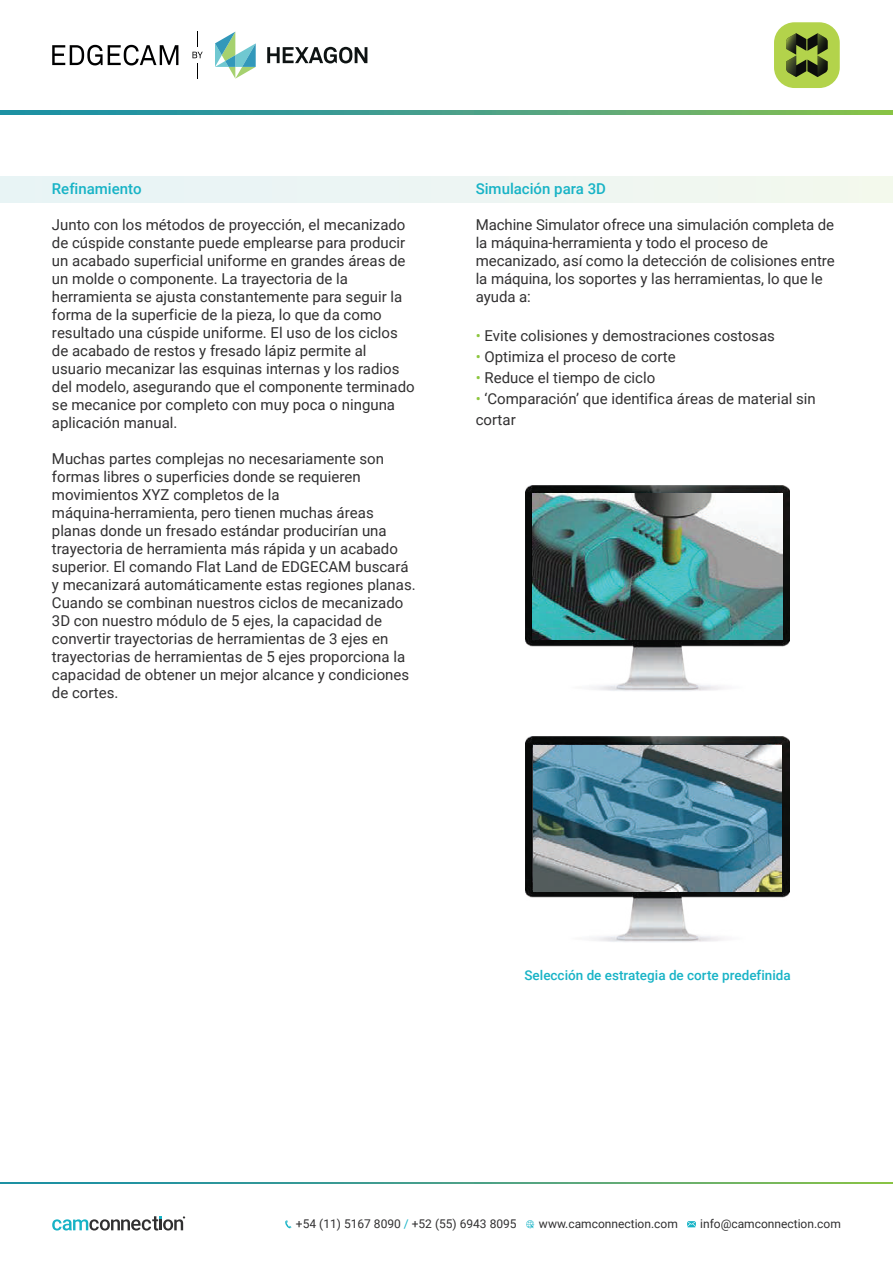
<style>
.page{position:relative;width:893px;height:1263px;background:#fff}
.page>*{position:absolute;margin:0;border:0;box-sizing:border-box;transform-origin:0 0}
.t1{font:15px/18px "Roboto";color:#313031}
.t2{font:500 15px "Roboto";color:#17b3c6}
.t3{font:500 13.5px "Roboto";color:#17b3c6}
.t4{font:12px "Roboto";color:#313031}
.s1{color:#8dc63e}
.s2{color:#17b3c6}
</style>
<div class="page">
<svg style="left:0;top:110px;width:893px;height:4px;background:#4ca382"></svg>
<svg style="left:0;top:1182px;width:893px;height:1px"></svg>
<svg style="left:52px;top:1216px;width:133px;height:14px"></svg>
<div style="left:0;top:177px;width:893px;height:25px;background:#edf5f3"></div>
<img style="left:526px;top:486px;width:263px;height:205px">
<img style="left:533px;top:494px;width:249px;height:146px">
<img style="left:526px;top:737px;width:263px;height:205px">
<img style="left:534px;top:745px;width:248px;height:146px">
<svg style="left:285px;top:1220px;width:6px;height:8px"></svg>
<svg style="left:687px;top:1221px;width:9px;height:6px"></svg>
<svg style="left:526px;top:1220px;width:8px;height:8px"></svg>
<svg style="left:52px;top:45px;width:126px;height:20px"></svg>
<svg style="left:192px;top:32px;width:11px;height:47px"></svg>
<svg style="left:267px;top:47px;width:100px;height:16px"></svg>
<svg style="left:215px;top:32px;width:41px;height:47px"></svg>
<div style="left:774px;top:22px;width:66px;height:66px;background:#b3d34b;border-radius:21px"></div>
<svg style="left:786px;top:33px;width:42px;height:44px"></svg>
<p class="t2" style="left:52px;top:178px;width:91px">Refinamiento</p>
<p class="t1" style="left:52px;top:215px;width:364px">Junto con los métodos de proyección, el mecanizado de cúspide constante puede emplearse para producir un acabado superficial uniforme en grandes áreas de un molde o componente. La trayectoria de la herramienta se ajusta constantemente para seguir la forma de la superficie de la pieza, lo que da como resultado una cúspide uniforme. El uso de los ciclos de acabado de restos y fresado lápiz permite al usuario mecanizar las esquinas internas y los radios del modelo, asegurando que el componente terminado se mecanice por completo con muy poca o ninguna aplicación manual.</p>
<p class="t1" style="left:52px;top:449px;width:365px">Muchas partes complejas no necesariamente son formas libres o superficies donde se requieren movimientos XYZ completos de la máquina-herramienta, pero tienen muchas áreas planas donde un fresado estándar producirían una trayectoria de herramienta más rápida y un acabado superior. El comando Flat Land de EDGECAM buscará y mecanizará automáticamente estas regiones planas.<br>Cuando se combinan nuestros ciclos de mecanizado 3D con nuestro módulo de 5 ejes, la capacidad de convertir trayectorias de herramientas de 3 ejes en trayectorias de herramientas de 5 ejes proporciona la capacidad de obtener un mejor alcance y condiciones de cortes.</p>
<p class="t2" style="left:476px;top:178px;width:132px">Simulación para 3D</p>
<p class="t1" style="left:476px;top:215px;width:360px">Machine Simulator ofrece una simulación completa de la máquina-herramienta y todo el proceso de mecanizado, así como la detección de colisiones entre la máquina, los soportes y las herramientas, lo que le ayuda a:</p>
<p class="t1" style="left:476px;top:326px;width:301px"><span class="s1">•</span> Evite colisiones y demostraciones costosas</p>
<p class="t1" style="left:476px;top:347px;width:201px"><span class="s1">•</span> Optimiza el proceso de corte</p>
<p class="t1" style="left:476px;top:368px;width:181px"><span class="s1">•</span> Reduce el tiempo de ciclo</p>
<p class="t1" style="left:476px;top:387px;width:342px;line-height:21px"><span class="s1">•</span> ‘Comparación’ que identifica áreas de material sin cortar</p>
<p class="t3" style="left:524px;top:966px;width:268px">Selección de estrategia de corte predefinida</p>
<p class="t4" style="left:296px;top:1215px;width:222px">+54 (11) 5167 8090 <span class="s2">/</span> +52 (55) 6943 8095</p>
<p class="t4" style="left:539px;top:1215px;width:140px">www.camconnection.com</p>
<p class="t4" style="left:700px;top:1215px;width:142px">info@camconnection.com</p>
</div>
